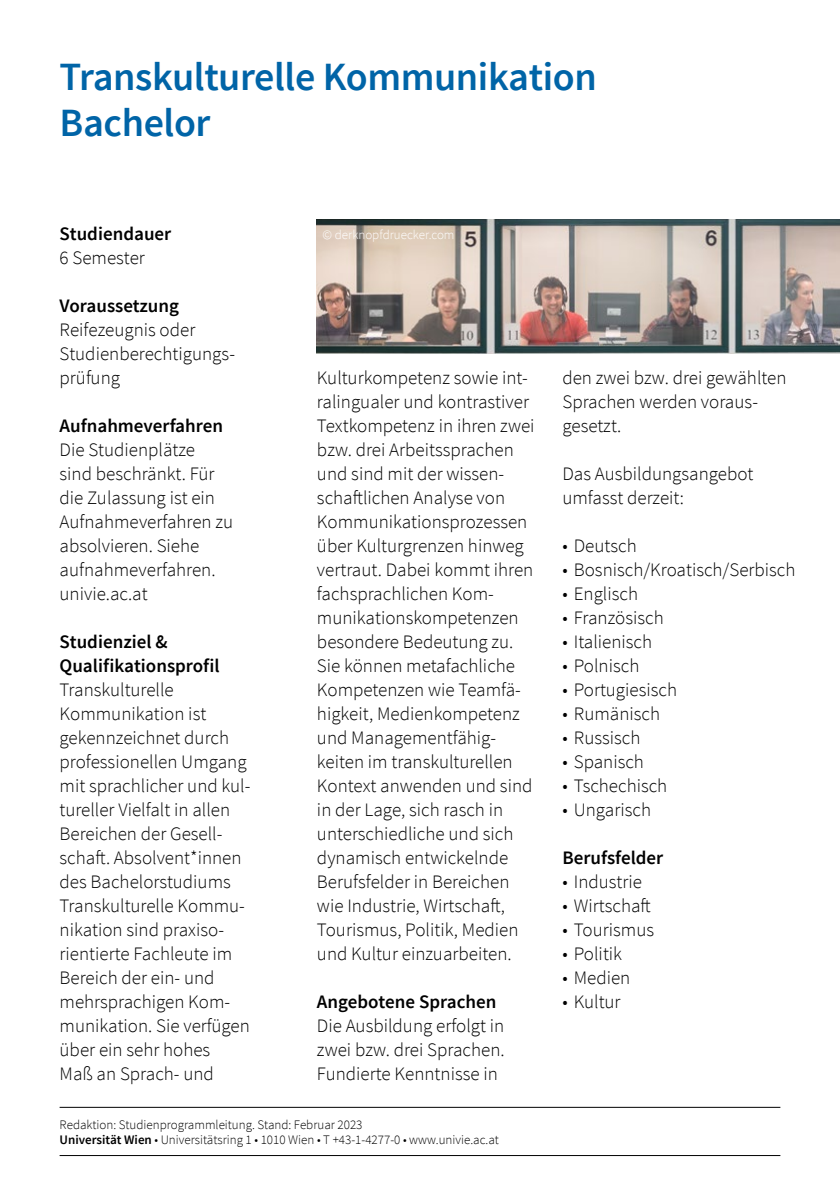
<style>
.page{position:relative;width:840px;height:1191px;background:#fff}
.page>*{position:absolute;margin:0;border:0;box-sizing:border-box;transform-origin:0 0}
.Headline_schwarz{font:600 40px/46px "Source Sans Pro";letter-spacing:-.01em;color:#0064a7}
.Fließtext_10_12_mit{font:300 19px/24px "Source Sans Pro";color:#000}
.Fließtext_10_12_mit-2{font:600 19px "Source Sans Pro";color:#000}
.t1{font:300 13px/15px "Source Sans Pro";color:#000}
.Fußnoten_6_5_7_5{font:300 13px "Source Sans Pro";color:#fff}
.s1{font-weight:600}
</style>
<div class="page">
<hr style="left:60px;top:1155px;width:720px;height:1px;background:#000">
<hr style="left:60px;top:1106px;width:720px;height:1px;background:#000">
<img style="left:317px;top:219px;width:522px;height:134px">
<p class="Headline_schwarz" style="left:60px;top:54px;width:538px">Transkulturelle Kommunikation<br>Bachelor</p>
<p class="Fließtext_10_12_mit-2" style="left:60px;top:222px;width:113px">Studiendauer</p>
<p class="Fließtext_10_12_mit" style="left:60px;top:246px;width:87px">6 Semester</p>
<p class="Fließtext_10_12_mit-2" style="left:60px;top:294px;width:121px">Voraussetzung</p>
<p class="Fließtext_10_12_mit" style="left:60px;top:318px;width:177px">Reifezeugnis oder<br>Studienberechtigungs&shy;prüfung</p>
<p class="Fließtext_10_12_mit-2" style="left:60px;top:414px;width:165px">Aufnahmeverfahren</p>
<p class="Fließtext_10_12_mit" style="left:60px;top:438px;width:175px">Die Studienplätze<br>sind beschränkt. Für die Zulassung ist ein<br>Aufnahmeverfahren zu absolvieren. Siehe aufnahmeverfahren. univie.ac.at</p>
<p class="Fließtext_10_12_mit-2" style="left:60px;top:630px;width:109px">Studienziel &amp;</p>
<p class="Fließtext_10_12_mit-2" style="left:60px;top:654px;width:161px">Qualifikationsprofil</p>
<p class="Fließtext_10_12_mit" style="left:60px;top:678px;width:192px">Transkulturelle<br>Kommunikation ist gekennzeichnet durch professionellen Umgang mit sprachlicher und kul&shy;tureller Vielfalt in allen<br>Bereichen der Gesell&shy;schaft. Absolvent*innen des Bachelorstudiums<br>Transkulturelle Kommu&shy;nikation sind praxiso&shy;rientierte Fachleute im<br>Bereich der ein- und mehrsprachigen Kom&shy;munikation. Sie verfügen über ein sehr hohes<br>Maß an Sprach- und</p>
<p class="Fußnoten_6_5_7_5" style="left:322px;top:227px;width:133px">© derknopfdruecker.com</p>
<p class="Fließtext_10_12_mit" style="left:317px;top:366px;width:219px">Kulturkompetenz sowie int&shy;ralingualer und kontrastiver<br>Textkompetenz in ihren zwei bzw. drei Arbeitssprachen und sind mit der wissen&shy;schaftlichen Analyse von<br>Kommunikationsprozessen über Kulturgrenzen hinweg vertraut. Dabei kommt ihren fachsprachlichen Kom&shy;munikationskompetenzen besondere Bedeutung zu.<br>Sie können metafachliche<br>Kompetenzen wie Teamfä&shy;higkeit, Medienkompetenz und Managementfähig&shy;keiten im transkulturellen<br>Kontext anwenden und sind in der Lage, sich rasch in unterschiedliche und sich dynamisch entwickelnde<br>Berufsfelder in Bereichen wie Industrie, Wirtschaft,<br>Tourismus, Politik, Medien und Kultur einzuarbeiten.</p>
<p class="Fließtext_10_12_mit-2" style="left:317px;top:990px;width:181px">Angebotene Sprachen</p>
<p class="Fließtext_10_12_mit" style="left:317px;top:1014px;width:189px">Die Ausbildung erfolgt in zwei bzw. drei Sprachen.</p>
<p class="Fließtext_10_12_mit" style="left:317px;top:1062px;width:182px">Fundierte Kenntnisse in</p>
<p class="t1" style="left:60px;top:1117px;width:440px">Redaktion: Studienprogrammleitung. Stand: Februar 2023<br><span class="s1">Universität Wien</span> • Universitätsring 1 • 1010 Wien • T +43-1-4277-0 • www.univie.ac.at</p>
<p class="Fließtext_10_12_mit" style="left:562px;top:366px;width:225px">den zwei bzw. drei gewählten<br>Sprachen werden voraus&shy;gesetzt.</p>
<p class="Fließtext_10_12_mit" style="left:562px;top:462px;width:192px">Das Ausbildungsangebot</p>
<p class="Fließtext_10_12_mit" style="left:562px;top:486px;width:123px">umfasst derzeit:</p>
<p class="Fließtext_10_12_mit" style="left:562px;top:534px;width:76px">• Deutsch</p>
<p class="Fließtext_10_12_mit" style="left:562px;top:558px;width:234px">• Bosnisch/Kroatisch/Serbisch</p>
<p class="Fließtext_10_12_mit" style="left:562px;top:582px;width:77px">• Englisch</p>
<p class="Fließtext_10_12_mit" style="left:562px;top:606px;width:103px">• Französisch</p>
<p class="Fließtext_10_12_mit" style="left:562px;top:630px;width:91px">• Italienisch</p>
<p class="Fließtext_10_12_mit" style="left:562px;top:654px;width:78px">• Polnisch</p>
<p class="Fließtext_10_12_mit" style="left:562px;top:678px;width:116px">• Portugiesisch</p>
<p class="Fließtext_10_12_mit" style="left:562px;top:702px;width:99px">• Rumänisch</p>
<p class="Fließtext_10_12_mit" style="left:562px;top:726px;width:80px">• Russisch</p>
<p class="Fließtext_10_12_mit" style="left:562px;top:750px;width:83px">• Spanisch</p>
<p class="Fließtext_10_12_mit" style="left:562px;top:774px;width:106px">• Tschechisch</p>
<p class="Fließtext_10_12_mit" style="left:562px;top:798px;width:90px">• Ungarisch</p>
<p class="Fließtext_10_12_mit-2" style="left:562px;top:846px;width:102px">Berufsfelder</p>
<p class="Fließtext_10_12_mit" style="left:562px;top:870px;width:81px">• Industrie</p>
<p class="Fließtext_10_12_mit" style="left:562px;top:894px;width:90px">• Wirtschaft</p>
<p class="Fließtext_10_12_mit" style="left:562px;top:918px;width:93px">• Tourismus</p>
<p class="Fließtext_10_12_mit" style="left:562px;top:942px;width:61px">• Politik</p>
<p class="Fließtext_10_12_mit" style="left:562px;top:966px;width:69px">• Medien</p>
<p class="Fließtext_10_12_mit" style="left:562px;top:990px;width:60px">• Kultur</p>
</div>
